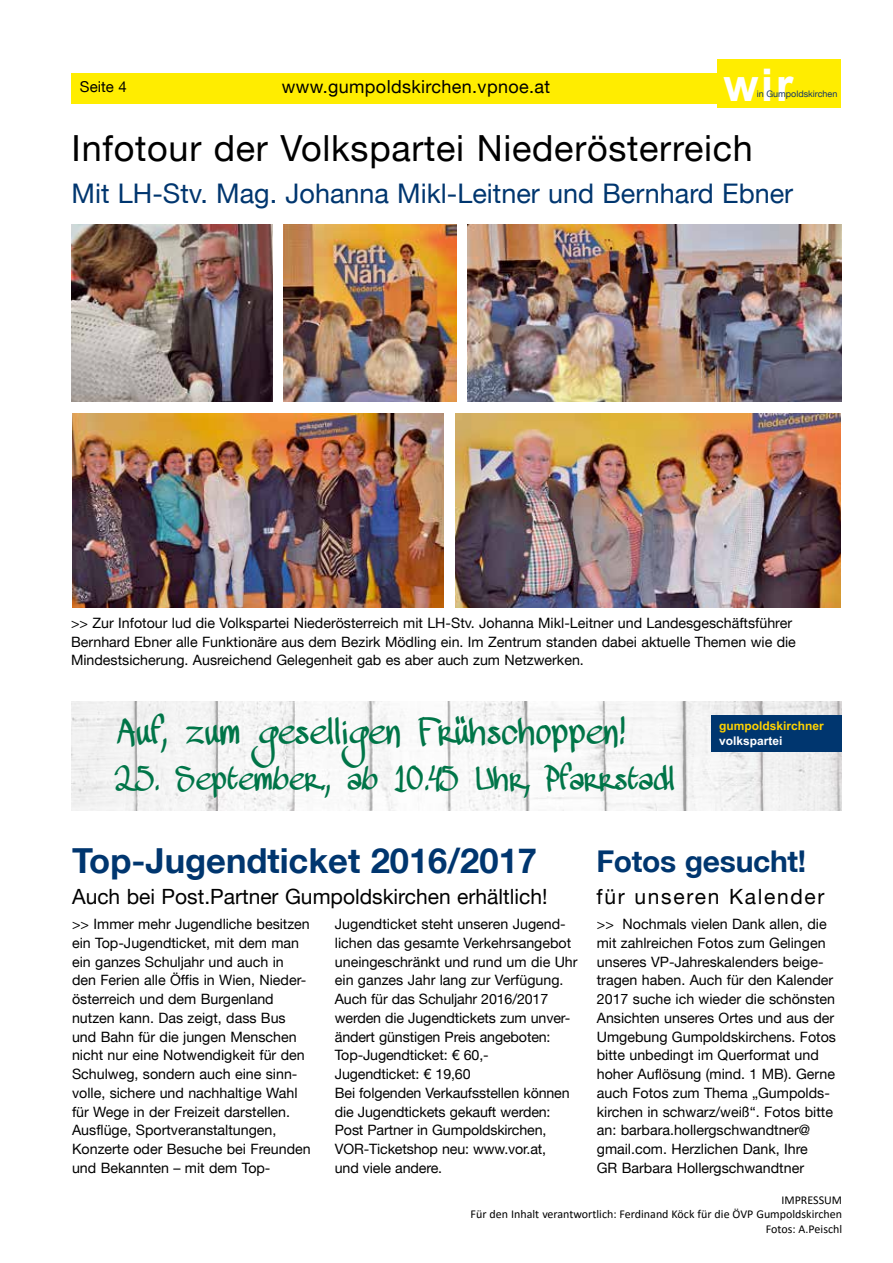
<style>
.page{position:relative;width:893px;height:1263px;background:#fff}
.page>*{position:absolute;margin:0;border:0;box-sizing:border-box;transform-origin:0 0}
.t1{font:700 45px "Arial";color:#fff}
.t2{font:36px "Helvetica Neue";letter-spacing:.02em;color:#000}
.t3{font:700 34.5px "Helvetica Neue";color:#00366f}
.t4{font:33px "MAWNS Handwriting";color:#007548}
.t5{font:30px "MAWNS Handwriting";color:#007548}
.t6{font:700 30px "Helvetica Neue";letter-spacing:-.01em;color:#00366f}
.t7{font:27px "Helvetica Neue";color:#00366f}
.t8{font:21px "Helvetica Neue";color:#000}
.t9{font:21px "Helvetica Neue";letter-spacing:.08em;color:#000}
.t10{font:18px "Helvetica Neue";letter-spacing:.02em;color:#000}
.t11{font:15px "Helvetica Neue";color:#000}
.t12{font:14.25px/18.8px "Helvetica Neue";color:#000}
.t13{font:12px/14.4px "Calibri";color:#000;text-align:right}
.t14{font:700 12px "Arial";color:#ffd300}
.t15{font:700 12px "Arial";color:#fff}
.t16{font:9px "Helvetica Neue";color:#143667}
</style>
<div class="page">
<img style="left:468px;top:225px;width:373px;height:177px">
<img style="left:71px;top:225px;width:201px;height:177px">
<img style="left:283px;top:225px;width:174px;height:177px">
<div style="left:71px;top:73px;width:768px;height:31px;background:#ffed00"></div>
<div style="left:717px;top:60px;width:124px;height:48px;background:#ffed00"></div>
<img style="left:456px;top:414px;width:385px;height:194px">
<img style="left:71px;top:702px;width:770px;height:108px">
<img style="left:72px;top:414px;width:372px;height:194px">
<div style="left:711px;top:715px;width:131px;height:36px;background:#00366f"></div>
<p class="t11" style="left:80px;top:78px;width:48px">Seite 4</p>
<p class="t10" style="left:282px;top:76px;width:270px">www.gumpoldskirchen.vpnoe.at</p>
<h1 class="t1" style="left:724px;top:54px;width:71px">wir</h1>
<p class="t16" style="left:757px;top:88px;width:82px">in Gumpoldskirchen</p>
<h2 class="t2" style="left:72px;top:127px;width:683px">Infotour der Volkspartei Niederösterreich</h2>
<h3 class="t7" style="left:72px;top:178px;width:723px">Mit LH-Stv. Mag. Johanna Mikl-Leitner und Bernhard Ebner</h3>
<p class="t12" style="left:71px;top:613px;width:726px">&gt;&gt; Zur Infotour lud die Volkspartei Niederösterreich mit LH-Stv. Johanna Mikl-Leitner und Landesgeschäftsführer<br>Bernhard Ebner alle Funktionäre aus dem Bezirk Mödling ein. Im Zentrum standen dabei aktuelle Themen wie die<br>Mindestsicherung. Ausreichend Gelegenheit gab es aber auch zum Netzwerken.</p>
<h3 class="t4" style="left:117px;top:712px;width:511px">Auf, zum geselligen Frühschoppen!</h3>
<h3 class="t5" style="left:116px;top:761px;width:561px">25. September., ab 10.45 Uhr, Pfarrstadl</h3>
<p class="t14" style="left:719px;top:718px;width:106px">gumpoldskirchner</p>
<p class="t15" style="left:719px;top:733px;width:65px">volkspartei</p>
<h3 class="t3" style="left:72px;top:839px;width:466px">Top-Jugendticket 2016/2017</h3>
<p class="t12" style="left:72px;top:914px;width:240px">&gt;&gt; Immer mehr Jugendliche besitzen ein Top-Jugendticket, mit dem man ein ganzes Schuljahr und auch in den Ferien alle Öffis in Wien, Nieder&shy;österreich und dem Burgenland nutzen kann. Das zeigt, dass Bus und Bahn für die jungen Menschen nicht nur eine Notwendigkeit für den Schulweg, sondern auch eine sinn&shy;volle, sichere und nachhaltige Wahl für Wege in der Freizeit darstellen.<br>Ausflüge, Sportveranstaltungen, Konzerte oder Besuche bei Freunden und Bekannten – mit dem Top-</p>
<h3 class="t8" style="left:72px;top:884px;width:477px">Auch bei Post.Partner Gumpoldskirchen erhältlich!</h3>
<p class="t12" style="left:335px;top:914px;width:244px">Jugendticket steht unseren Jugend&shy;lichen das gesamte Verkehrsangebot uneingeschränkt und rund um die Uhr ein ganzes Jahr lang zur Verfügung.<br>Auch für das Schuljahr 2016/2017 werden die Jugendtickets zum unver&shy;ändert günstigen Preis angeboten:<br>Top-Jugendticket: € 60,-<br>Jugendticket: € 19,60<br>Bei folgenden Verkaufsstellen können die Jugendtickets gekauft werden:<br>Post Partner in Gumpoldskirchen,<br>VOR-Ticketshop neu: www.vor.at,<br>und viele andere.</p>
<h3 class="t6" style="left:596px;top:843px;width:211px">Fotos gesucht!</h3>
<h3 class="t9" style="left:597px;top:883px;width:229px">für unseren Kalender</h3>
<p class="t12" style="left:597px;top:914px;width:241px">&gt;&gt; Nochmals vielen Dank allen, die mit zahlreichen Fotos zum Gelingen unseres VP-Jahreskalenders beige&shy;tragen haben. Auch für den Kalender 2017 suche ich wieder die schönsten Ansichten unseres Ortes und aus der Umgebung Gumpoldskirchens. Fotos bitte unbedingt im Querformat und hoher Auflösung (mind. 1 MB). Gerne auch Fotos zum Thema „Gumpolds&shy;kirchen in schwarz/weiß“. Fotos bitte an: barbara.hollergschwandtner@ gmail.com. Herzlichen Dank, Ihre<br>GR Barbara Hollergschwandtner</p>
<p class="t13" style="left:471px;top:1192px;width:373px">IMPRESSUM<br>Für den Inhalt verantwortlich: Ferdinand Köck für die ÖVP Gumpoldskirchen<br>Fotos: A.Peischl</p>
</div>
